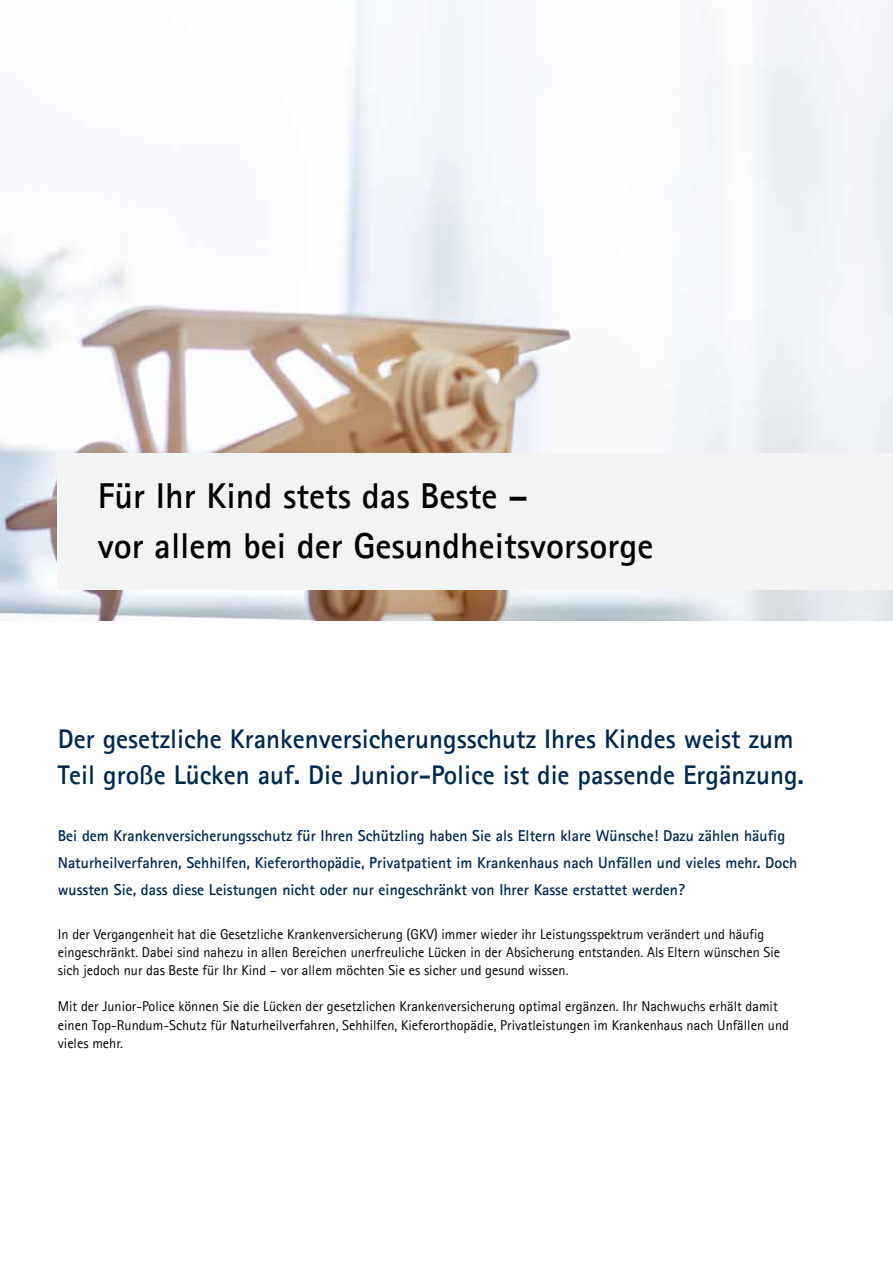
<style>
.page{position:relative;width:893px;height:1263px;background:#fff}
.page>*{position:absolute;margin:0;border:0;box-sizing:border-box;transform-origin:0 0}
.t1{font:700 36px/50.1px "Agfa Rotis Sans Serif";color:#000}
.t2{font:700 27px/36px "Agfa Rotis Sans Serif";color:#002851}
.t3{font:700 15.75px/27px "Agfa Rotis Sans Serif";color:#002851}
.t4{font:14.25px/18.1px "Agfa Rotis Sans Serif";color:#000}
</style>
<div class="page">
<img style="left:0;top:0;width:893px;height:620px">
<div style="left:58px;top:453px;width:835px;height:136px;background:#f2f3f3"></div>
<h1 class="t1" style="left:98px;top:470px;width:557px">Für Ihr Kind stets das Beste –<br>vor allem bei der Gesundheitsvorsorge</h1>
<h2 class="t2" style="left:58px;top:720px;width:748px">Der gesetzliche Krankenversicherungsschutz Ihres Kindes weist zum<br>Teil große Lücken auf. Die Junior-Police ist die passende Ergänzung.</h2>
<p class="t3" style="left:58px;top:822px;width:741px">Bei dem Krankenversicherungsschutz für Ihren Schützling haben Sie als Eltern klare Wünsche! Dazu zählen häufig<br>Naturheilverfahren, Sehhilfen, Kieferorthopädie, Privatpatient im Krankenhaus nach Unfällen und vieles mehr. Doch wussten Sie, dass diese Leistungen nicht oder nur eingeschränkt von Ihrer Kasse erstattet werden?</p>
<p class="t4" style="left:58px;top:925px;width:724px">In der Vergangenheit hat die Gesetzliche Krankenversicherung (GKV) immer wieder ihr Leistungsspektrum verändert und häufig eingeschränkt. Dabei sind nahezu in allen Bereichen unerfreuliche Lücken in der Absicherung entstanden. Als Eltern wünschen Sie sich jedoch nur das Beste für Ihr Kind – vor allem möchten Sie es sicher und gesund wissen.</p>
<p class="t4" style="left:58px;top:997px;width:733px">Mit der Junior-Police können Sie die Lücken der gesetzlichen Krankenversicherung optimal ergänzen. Ihr Nachwuchs erhält damit einen Top-Rundum-Schutz für Naturheilverfahren, Sehhilfen, Kieferorthopädie, Privatleistungen im Krankenhaus nach Unfällen und vieles mehr.</p>
</div>
